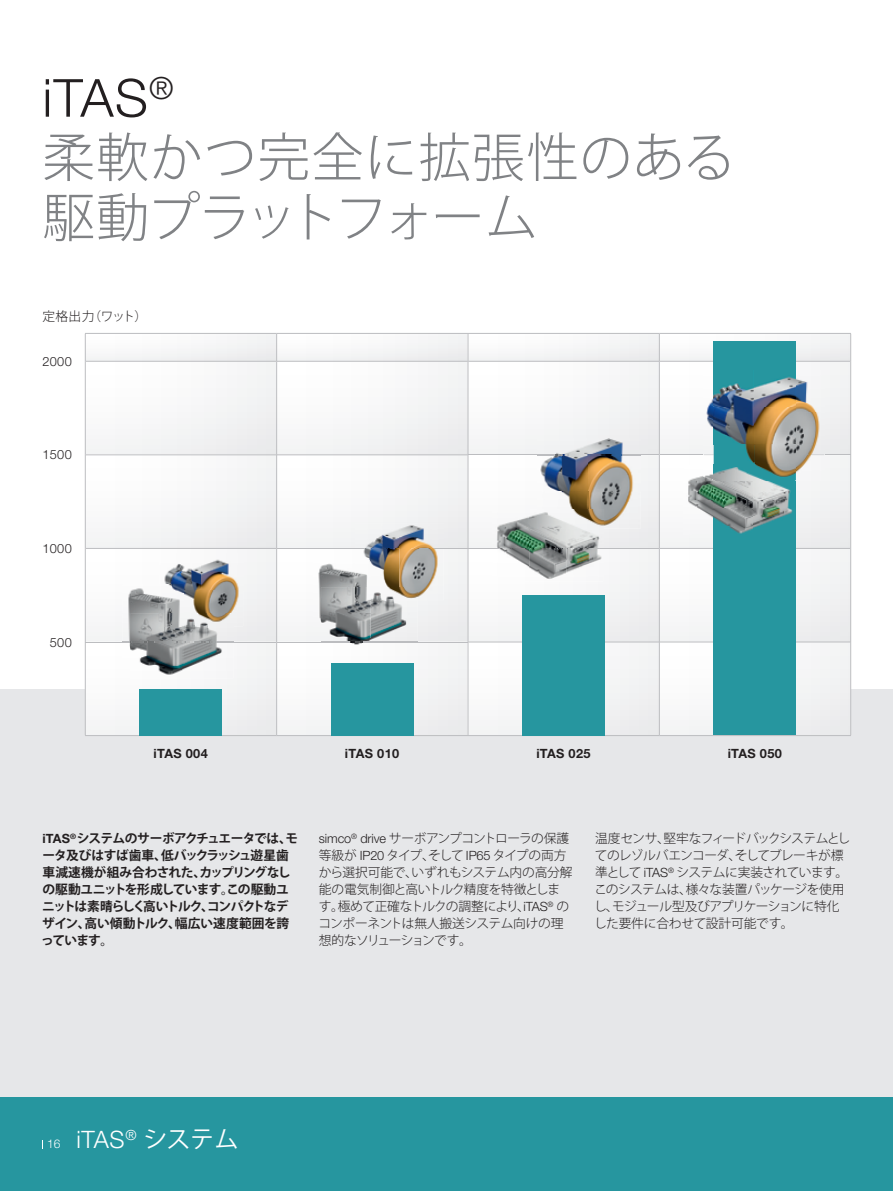
<style>
.page{position:relative;width:893px;height:1191px;background:#fff}
.page>*{position:absolute;margin:0;border:0;box-sizing:border-box;transform-origin:0 0}
.t1{font:300 52.5px/60px "Koz Go Std";letter-spacing:.015em;color:#808285}
.t2{font:300 52.5px "Helvetica Neue LT Std";color:#231f20}
.t3{font:300 24px "Helvetica Neue LT Std";color:#fff}
.t4{font:300 12.75px/17px "Koz Go Std";letter-spacing:-.04em;color:#231f20}
.t5{font:700 12.75px/17px "Koz Go Std";letter-spacing:-.06em;color:#231f20}
.t6{font:700 12.75px "Helvetica Neue LT Std";letter-spacing:.025em;color:#231f20}
.t7{font:300 12.75px "Helvetica Neue LT Std";letter-spacing:.025em;color:#231f20}
.t8{font:300 12px "Helvetica Neue LT Std";color:#fff}
.s1{font-family:"Helvetica Neue LT Std"}
.s2{font-family:"Koz Go Std";font-weight:400}
</style>
<div class="page">
<div style="left:0;top:689px;width:893px;height:502px;background:#e6e7e9"></div>
<div style="left:0;top:1097px;width:893px;height:94px;background:#26969f"></div>
<hr style="left:468px;top:641px;width:191px;height:1px;background:#d6d6d8">
<svg style="left:660px;top:641px;width:190px;height:1px"></svg>
<img style="left:86px;top:334px;width:764px;height:27px">
<img style="left:86px;top:362px;width:628px;height:186px">
<img style="left:418px;top:549px;width:296px;height:92px">
<img style="left:86px;top:643px;width:764px;height:92px">
<hr style="left:85px;top:333px;width:192px;height:1px;background:#bcbdc0">
<hr style="left:277px;top:333px;width:191px;height:1px;background:#bcbdc0">
<hr style="left:468px;top:333px;width:191px;height:1px;background:#bcbdc0">
<hr style="left:659px;top:333px;width:192px;height:1px;background:#bcbdc0">
<hr style="left:86px;top:361px;width:190px;height:1px;background:#bcbdc0">
<hr style="left:277px;top:361px;width:191px;height:1px;background:#bcbdc0">
<hr style="left:468px;top:361px;width:191px;height:1px;background:#bcbdc0">
<hr style="left:660px;top:361px;width:190px;height:1px;background:#bcbdc0">
<hr style="left:86px;top:454px;width:190px;height:1px;background:#bcbdc0">
<hr style="left:277px;top:454px;width:191px;height:1px;background:#bcbdc0">
<hr style="left:468px;top:454px;width:191px;height:1px;background:#bcbdc0">
<hr style="left:660px;top:454px;width:190px;height:1px;background:#bcbdc0">
<hr style="left:86px;top:548px;width:190px;height:1px;background:#bcbdc0">
<hr style="left:277px;top:548px;width:191px;height:1px;background:#bcbdc0">
<hr style="left:468px;top:548px;width:191px;height:1px;background:#bcbdc0">
<hr style="left:660px;top:548px;width:190px;height:1px;background:#bcbdc0">
<hr style="left:468px;top:642px;width:191px;height:1px;background:#bcbdc0">
<hr style="left:660px;top:642px;width:190px;height:1px;background:#bcbdc0">
<hr style="left:85px;top:735px;width:192px;height:1px;background:#bcbdc0">
<hr style="left:277px;top:735px;width:191px;height:1px;background:#bcbdc0">
<hr style="left:468px;top:735px;width:191px;height:1px;background:#bcbdc0">
<hr style="left:659px;top:735px;width:192px;height:1px;background:#bcbdc0">
<svg style="left:85px;top:334px;width:1px;height:27px"></svg>
<svg style="left:276px;top:334px;width:1px;height:27px"></svg>
<svg style="left:468px;top:334px;width:1px;height:27px"></svg>
<svg style="left:659px;top:334px;width:1px;height:27px"></svg>
<svg style="left:850px;top:334px;width:1px;height:27px"></svg>
<hr style="left:85px;top:361px;width:1px;height:94px;background:#bcbdc0">
<hr style="left:276px;top:361px;width:1px;height:94px;background:#bcbdc0">
<hr style="left:468px;top:361px;width:1px;height:94px;background:#bcbdc0">
<hr style="left:659px;top:361px;width:1px;height:94px;background:#bcbdc0">
<hr style="left:850px;top:361px;width:1px;height:94px;background:#bcbdc0">
<hr style="left:85px;top:455px;width:1px;height:93px;background:#bcbdc0">
<hr style="left:276px;top:455px;width:1px;height:93px;background:#bcbdc0">
<hr style="left:468px;top:455px;width:1px;height:93px;background:#bcbdc0">
<hr style="left:659px;top:455px;width:1px;height:93px;background:#bcbdc0">
<hr style="left:850px;top:455px;width:1px;height:93px;background:#bcbdc0">
<hr style="left:85px;top:548px;width:1px;height:94px;background:#bcbdc0">
<hr style="left:276px;top:548px;width:1px;height:94px;background:#bcbdc0">
<hr style="left:468px;top:548px;width:1px;height:94px;background:#bcbdc0">
<hr style="left:659px;top:548px;width:1px;height:94px;background:#bcbdc0">
<hr style="left:850px;top:548px;width:1px;height:94px;background:#bcbdc0">
<hr style="left:85px;top:642px;width:1px;height:93px;background:#bcbdc0">
<hr style="left:276px;top:642px;width:1px;height:93px;background:#bcbdc0">
<hr style="left:468px;top:642px;width:1px;height:93px;background:#bcbdc0">
<hr style="left:659px;top:642px;width:1px;height:93px;background:#bcbdc0">
<hr style="left:850px;top:642px;width:1px;height:93px;background:#bcbdc0">
<div style="left:140px;top:689px;width:82px;height:46px;background:#26969f"></div>
<div style="left:331px;top:663px;width:82px;height:72px;background:#26969f"></div>
<div style="left:522px;top:595px;width:83px;height:140px;background:#26969f"></div>
<div style="left:714px;top:342px;width:82px;height:393px;background:#26969f"></div>
<img style="left:355px;top:523px;width:89px;height:25px">
<img style="left:363px;top:548px;width:36px;height:39px">
<img style="left:399px;top:548px;width:45px;height:52px">
<img style="left:313px;top:563px;width:42px;height:36px">
<img style="left:313px;top:599px;width:8px;height:38px">
<img style="left:355px;top:560px;width:16px;height:27px">
<img style="left:321px;top:643px;width:97px;height:5px">
<img style="left:321px;top:637px;width:48px;height:4px">
<img style="left:369px;top:600px;width:49px;height:41px">
<img style="left:371px;top:587px;width:47px;height:13px">
<img style="left:321px;top:587px;width:50px;height:50px">
<img style="left:160px;top:554px;width:83px;height:36px">
<img style="left:184px;top:590px;width:17px;height:23px">
<img style="left:201px;top:590px;width:42px;height:36px">
<img style="left:123px;top:584px;width:36px;height:57px">
<img style="left:123px;top:643px;width:8px;height:23px">
<svg style="left:85px;top:641px;width:383px;height:2px"></svg>
<img style="left:159px;top:584px;width:25px;height:29px">
<img style="left:184px;top:613px;width:49px;height:29px">
<img style="left:131px;top:666px;width:51px;height:12px">
<img style="left:182px;top:642px;width:51px;height:36px">
<img style="left:131px;top:613px;width:53px;height:53px">
<img style="left:131px;top:642px;width:53px;height:1px">
<img style="left:537px;top:438px;width:104px;height:54px">
<img style="left:537px;top:492px;width:52px;height:17px">
<img style="left:589px;top:492px;width:52px;height:36px">
<img style="left:492px;top:509px;width:74px;height:39px">
<img style="left:566px;top:528px;width:37px;height:20px">
<img style="left:492px;top:548px;width:111px;height:33px">
<img style="left:537px;top:509px;width:66px;height:19px">
<img style="left:796px;top:371px;width:28px;height:109px">
<img style="left:704px;top:371px;width:10px;height:83px">
<svg style="left:704px;top:455px;width:10px;height:9px"></svg>
<img style="left:704px;top:454px;width:120px;height:1px">
<img style="left:714px;top:377px;width:82px;height:67px">
<img style="left:714px;top:444px;width:41px;height:20px">
<img style="left:755px;top:444px;width:41px;height:36px">
<img style="left:683px;top:464px;width:31px;height:72px">
<img style="left:714px;top:480px;width:79px;height:54px">
<img style="left:704px;top:464px;width:90px;height:16px">
<h1 class="t2" style="left:43px;top:66px;width:133px">iTAS<sup>®</sup></h1>
<h1 class="t1" style="left:43px;top:128px;width:694px">柔軟かつ完全に拡張性のある駆動プラットフォーム</h1>
<p class="t4" style="left:43px;top:308px;width:106px">定格出力（ワット）</p>
<p class="t7" style="left:43px;top:353px;width:31px">2000</p>
<p class="t7" style="left:43px;top:447px;width:31px">1500</p>
<p class="t7" style="left:43px;top:540px;width:31px">1000</p>
<p class="t7" style="left:50px;top:634px;width:23px">500</p>
<p class="t6" style="left:154px;top:745px;width:56px">iTAS 004</p>
<p class="t6" style="left:345px;top:745px;width:56px">iTAS 010</p>
<p class="t6" style="left:536px;top:745px;width:56px">iTAS 025</p>
<p class="t6" style="left:728px;top:745px;width:56px">iTAS 050</p>
<p class="t5" style="left:41px;top:831px;width:258px"><span class="s1">iTAS</span><sup>®</sup> システムのサーボアクチュエータでは、モータ及びはすば歯車、低バックラッシュ遊星歯車減速機が組み合わされた、カップリングなしの駆動ユニットを形成しています。この駆動ユニットは素晴らしく高いトルク、コンパクトなデザイン、高い傾動トルク、幅広い速度範囲を誇っています。</p>
<p class="t4" style="left:318px;top:830px;width:256px"><span class="s1">simco</span><sup>®</sup> <span class="s1">drive</span> サーボアンプコントローラの保護等級が <span class="s1">IP20</span> タイプ、そして <span class="s1">IP65</span> タイプの両方から選択可能で、いずれもシステム内の高分解能の電気制御と高いトルク精度を特徴とします。極めて正確なトルクの調整により、<span class="s1">iTAS</span><sup>®</sup> のコンポーネントは無人搬送システム向けの理想的なソリューションです。</p>
<p class="t4" style="left:594px;top:830px;width:258px">温度センサ、堅牢なフィードバックシステムとしてのレゾルバエンコーダ、そしてブレーキが標準として <span class="s1">iTAS</span><sup>®</sup> システムに実装されています。このシステムは、様々な装置パッケージを使用し、モジュール型及びアプリケーションに特化した要件に合わせて設計可能です。</p>
<p class="t8" style="left:47px;top:1136px;width:15px">16</p>
<h2 class="t3" style="left:77px;top:1125px;width:163px">iTAS<sup>®</sup> <span class="s2">システム</span></h2>
</div>
